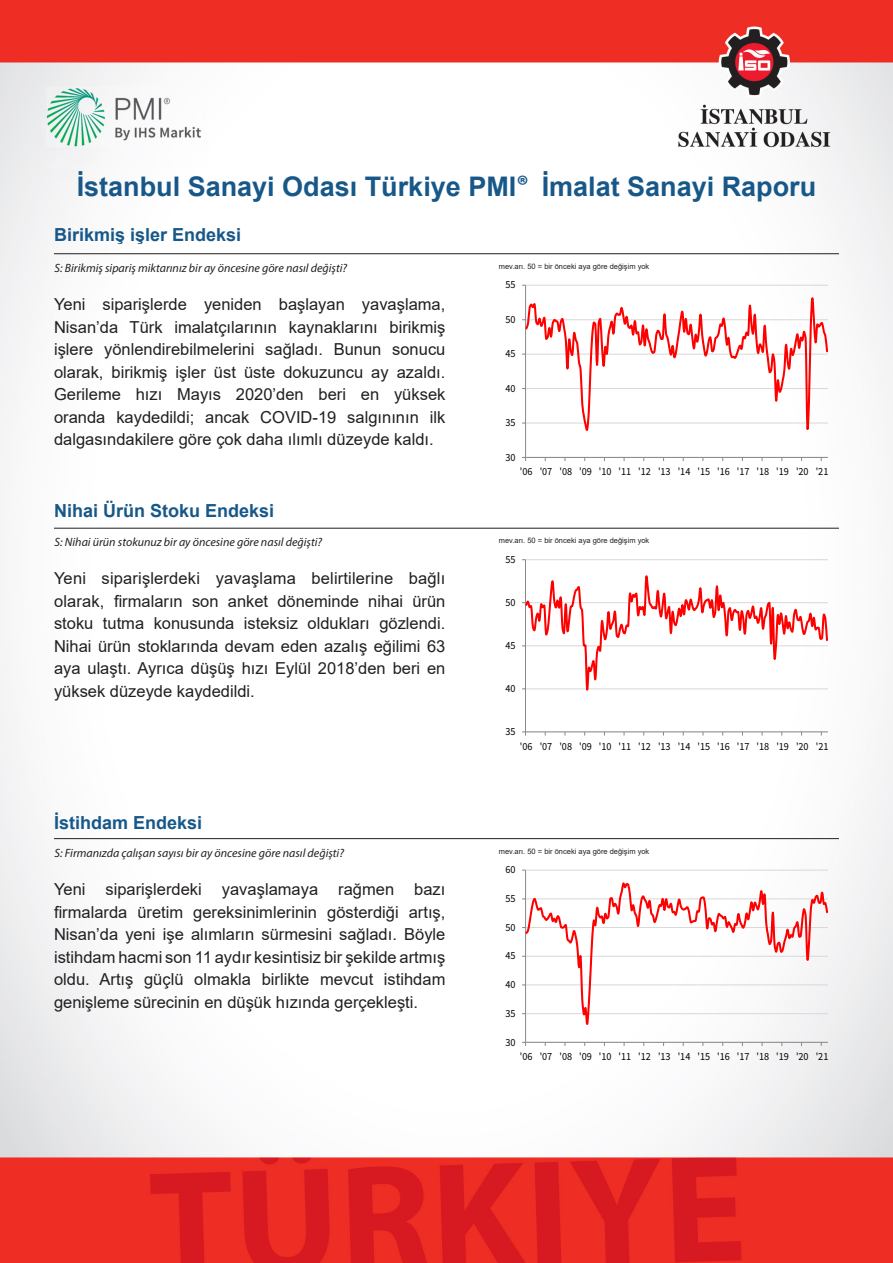
<style>
.page{position:relative;width:893px;height:1263px;background:#fff}
.page>*{position:absolute;margin:0;border:0;box-sizing:border-box;transform-origin:0 0}
.t1{font:700 27px "Myriad Pro";color:#175889}
.t2{font:700 27px "Arial";color:#175889}
.P1_Subheader{font:700 18px "Arial";color:#175889}
.P2_body_text{font:16.5px/22.5px "Arial";color:#231f20;text-align:justify}
.P2_question{font:italic 12px "Myriad Pro";color:#231f20}
.t3{font:10.8px "Source Sans Pro";letter-spacing:-.005em;color:#000;scale:.94 1}
.graph_label{font:7.5px "Arial";color:#231f20}
.s1{font-family:"Myriad Pro"}
</style>
<div class="page">
<img style="left:0;top:0;width:893px;height:1263px">
<hr style="left:54px;top:253px;width:785px;height:1px;background:#231f20">
<hr style="left:54px;top:838px;width:785px;height:1px;background:#231f20">
<hr style="left:54px;top:528px;width:785px;height:1px;background:#231f20">
<hr style="left:526px;top:285px;width:302px;height:1px;background:#d9d9d9">
<hr style="left:525px;top:285px;width:1px;height:172px;background:#868686">
<hr style="left:526px;top:457px;width:302px;height:1px;background:#868686">
<svg style="left:522px;top:457px;width:4px;height:4px"></svg>
<svg style="left:522px;top:294px;width:307px;height:144px"></svg>
<hr style="left:526px;top:870px;width:302px;height:1px;background:#d9d9d9">
<hr style="left:525px;top:870px;width:1px;height:172px;background:#868686">
<hr style="left:526px;top:1042px;width:302px;height:1px;background:#868686">
<svg style="left:522px;top:1042px;width:4px;height:4px"></svg>
<svg style="left:522px;top:880px;width:307px;height:145px"></svg>
<hr style="left:525px;top:559px;width:303px;height:1px;background:#d9d9d9">
<hr style="left:525px;top:560px;width:1px;height:172px;background:#868686">
<hr style="left:525px;top:731px;width:303px;height:1px;background:#868686">
<svg style="left:522px;top:731px;width:4px;height:4px"></svg>
<svg style="left:522px;top:570px;width:306px;height:125px"></svg>
<h1 class="t2" style="left:77px;top:167px;width:741px">İstanbul Sanayi Odası Türkiye PMI<span class="s1">®</span> İmalat Sanayi Raporu</h1>
<h1 class="t1" style="left:67px;top:169px;width:761px">Istanbul Chamber of Industry Turkey PMI® M nufacturing Index</h1>
<p class="P1_Subheader" style="left:54px;top:222px;width:189px">Birikmiş işler Endeksi</p>
<p class="P2_question" style="left:55px;top:260px;width:294px">S: Birikmiş sipariş miktarınız bir ay öncesine göre nasıl değişti?</p>
<p class="P2_body_text" style="left:54px;top:293px;width:393px">Yeni siparişlerde yeniden başlayan yavaşlama, Nisan’da Türk imalatçılarının kaynaklarını birikmiş işlere yönlendirebilmelerini sağladı. Bunun sonucu olarak, birikmiş işler üst üste dokuzuncu ay azaldı.<br>Gerileme hızı Mayıs 2020’den beri en yüksek oranda kaydedildi; ancak COVID-19 salgınının ilk dalgasındakilere göre çok daha ılımlı düzeyde kaldı.</p>
<p class="P1_Subheader" style="left:54px;top:498px;width:222px">Nihai Ürün Stoku Endeksi</p>
<p class="P2_question" style="left:55px;top:535px;width:269px">S: Nihai ürün stokunuz bir ay öncesine göre nasıl değişti?</p>
<p class="P2_body_text" style="left:54px;top:567px;width:393px">Yeni siparişlerdeki yavaşlama belirtilerine bağlı olarak, firmaların son anket döneminde nihai ürün stoku tutma konusunda isteksiz oldukları gözlendi.<br>Nihai ürün stoklarında devam eden azalış eğilimi 63 aya ulaştı. Ayrıca düşüş hızı Eylül 2018’den beri en yüksek düzeyde kaydedildi.</p>
<p class="P1_Subheader" style="left:54px;top:809px;width:150px">İstihdam Endeksi</p>
<p class="P2_question" style="left:55px;top:845px;width:291px">S: Firmanızda çalışan sayısı bir ay öncesine göre nasıl değişti?</p>
<p class="P2_body_text" style="left:54px;top:878px;width:393px">Yeni siparişlerdeki yavaşlamaya rağmen bazı firmalarda üretim gereksinimlerinin gösterdiği artış, Nisan’da yeni işe alımların sürmesini sağladı. Böyle istihdam hacmi son 11 aydır kesintisiz bir şekilde artmış oldu. Artış güçlü olmakla birlikte mevcut istihdam genişleme sürecinin en düşük hızında gerçekleşti.</p>
<p class="graph_label" style="left:499px;top:261px;width:152px">mev.arı. 50 = bir önceki aya göre değişim yok</p>
<p class="t3" style="left:506px;top:278px;width:12px">55</p>
<p class="t3" style="left:506px;top:313px;width:12px">50</p>
<p class="t3" style="left:506px;top:347px;width:12px">45</p>
<p class="t3" style="left:506px;top:381px;width:12px">40</p>
<p class="t3" style="left:506px;top:416px;width:12px">35</p>
<p class="t3" style="left:506px;top:450px;width:12px">30</p>
<p class="t3" style="left:520px;top:465px;width:330px">'06 '07 '08 '09 '10 '11 '12 '13 '14 '15 '16 '17 '18 '19 '20 '21</p>
<p class="graph_label" style="left:499px;top:535px;width:152px">mev.arı. 50 = bir önceki aya göre değişim yok</p>
<p class="t3" style="left:506px;top:553px;width:12px">55</p>
<p class="t3" style="left:506px;top:596px;width:12px">50</p>
<p class="t3" style="left:506px;top:639px;width:12px">45</p>
<p class="t3" style="left:506px;top:682px;width:12px">40</p>
<p class="t3" style="left:506px;top:725px;width:12px">35</p>
<p class="t3" style="left:520px;top:739px;width:330px">'06 '07 '08 '09 '10 '11 '12 '13 '14 '15 '16 '17 '18 '19 '20 '21</p>
<p class="graph_label" style="left:499px;top:846px;width:152px">mev.arı. 50 = bir önceki aya göre değişim yok</p>
<p class="t3" style="left:506px;top:863px;width:12px">60</p>
<p class="t3" style="left:506px;top:892px;width:12px">55</p>
<p class="t3" style="left:506px;top:920px;width:12px">50</p>
<p class="t3" style="left:506px;top:949px;width:12px">45</p>
<p class="t3" style="left:506px;top:978px;width:12px">40</p>
<p class="t3" style="left:506px;top:1006px;width:12px">35</p>
<p class="t3" style="left:506px;top:1035px;width:12px">30</p>
<p class="t3" style="left:520px;top:1050px;width:330px">'06 '07 '08 '09 '10 '11 '12 '13 '14 '15 '16 '17 '18 '19 '20 '21</p>
</div>
